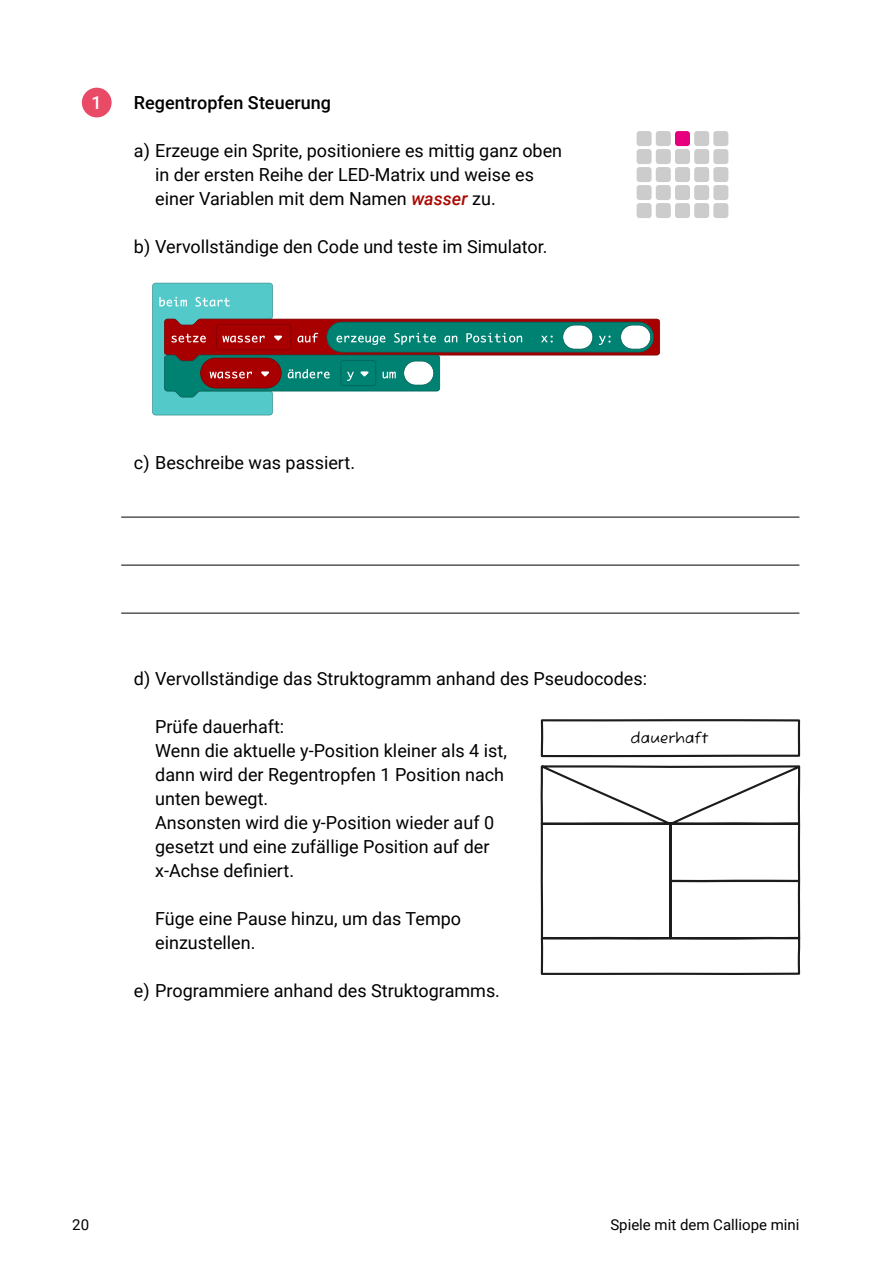
<style>
.page{position:relative;width:893px;height:1263px;background:#fff}
.page>*{position:absolute;margin:0;border:0;box-sizing:border-box;transform-origin:0 0}
.t1{font:18px/24px "Roboto";color:#000}
.t2{font:500 18px "Roboto";color:#000}
.t3{font:500 18px "Roboto";color:#fff}
.t4{font:15px "Roboto";color:#000}
.t5{font:15px "Fuzzy Bubbles";letter-spacing:.02em;color:#000}
.s1{font-weight:500;font-style:italic;color:#a90902}
</style>
<div class="page">
<div style="left:82px;top:88px;width:30px;height:29px;background:#e94a65;border-radius:50%"></div>
<hr style="left:121px;top:517px;width:678px;height:1px;background:#000">
<hr style="left:121px;top:565px;width:678px;height:1px;background:#000">
<div style="left:637px;top:131px;width:15px;height:15px;background:#ccc;border-radius:3px"></div>
<div style="left:637px;top:149px;width:15px;height:15px;background:#ccc;border-radius:3px"></div>
<div style="left:637px;top:167px;width:15px;height:15px;background:#ccc;border-radius:3px"></div>
<div style="left:637px;top:185px;width:15px;height:15px;background:#ccc;border-radius:3px"></div>
<div style="left:637px;top:203px;width:15px;height:15px;background:#ccc;border-radius:3px"></div>
<div style="left:656px;top:149px;width:15px;height:15px;background:#ccc;border-radius:3px"></div>
<div style="left:656px;top:131px;width:15px;height:15px;background:#ccc;border-radius:3px"></div>
<div style="left:656px;top:167px;width:15px;height:15px;background:#ccc;border-radius:3px"></div>
<div style="left:656px;top:185px;width:15px;height:15px;background:#ccc;border-radius:3px"></div>
<div style="left:656px;top:203px;width:15px;height:15px;background:#ccc;border-radius:3px"></div>
<div style="left:675px;top:167px;width:15px;height:15px;background:#ccc;border-radius:3px"></div>
<div style="left:675px;top:185px;width:15px;height:15px;background:#ccc;border-radius:3px"></div>
<div style="left:694px;top:131px;width:15px;height:15px;background:#ccc;border-radius:3px"></div>
<div style="left:675px;top:131px;width:15px;height:15px;background:#e6007d;border-radius:3px"></div>
<div style="left:675px;top:203px;width:15px;height:15px;background:#ccc;border-radius:3px"></div>
<div style="left:694px;top:149px;width:15px;height:15px;background:#ccc;border-radius:3px"></div>
<div style="left:675px;top:149px;width:15px;height:15px;background:#ccc;border-radius:3px"></div>
<div style="left:694px;top:167px;width:15px;height:15px;background:#ccc;border-radius:3px"></div>
<div style="left:694px;top:185px;width:15px;height:15px;background:#ccc;border-radius:3px"></div>
<div style="left:694px;top:203px;width:15px;height:15px;background:#ccc;border-radius:3px"></div>
<div style="left:713px;top:131px;width:15px;height:15px;background:#ccc;border-radius:3px"></div>
<div style="left:713px;top:149px;width:15px;height:15px;background:#ccc;border-radius:3px"></div>
<div style="left:713px;top:167px;width:15px;height:15px;background:#ccc;border-radius:3px"></div>
<div style="left:713px;top:185px;width:15px;height:15px;background:#ccc;border-radius:3px"></div>
<div style="left:713px;top:203px;width:15px;height:15px;background:#ccc;border-radius:3px"></div>
<hr style="left:121px;top:613px;width:678px;height:1px;background:#000">
<svg style="left:152px;top:283px;width:508px;height:132px"></svg>
<svg style="left:540px;top:719px;width:261px;height:256px"></svg>
<p class="t3" style="left:92px;top:90px;width:12px">1</p>
<p class="t2" style="left:134px;top:90px;width:199px">Regentropfen Steuerung</p>
<p class="t1" style="left:155px;top:138px;width:408px;text-indent:-21px">a) Erzeuge ein Sprite, positioniere es mittig ganz oben in der ersten Reihe der LED-Matrix und weise es einer Variablen mit dem Namen <span class="s1">wasser</span> zu.</p>
<p class="t1" style="left:134px;top:234px;width:415px">b) Vervollständige den Code und teste im Simulator.</p>
<p class="t1" style="left:134px;top:450px;width:223px">c) Beschreibe was passiert.</p>
<p class="t1" style="left:134px;top:666px;width:515px">d) Vervollständige das Struktogramm anhand des Pseudocodes:</p>
<p class="t1" style="left:155px;top:714px;width:353px">Prüfe dauerhaft:<br>Wenn die aktuelle y-Position kleiner als 4 ist, dann wird der Regentropfen 1 Position nach unten bewegt.<br>Ansonsten wird die y-Position wieder auf 0 gesetzt und eine zufällige Position auf der x-Achse definiert.</p>
<p class="t1" style="left:155px;top:906px;width:307px">Füge eine Pause hinzu, um das Tempo einzustellen.</p>
<p class="t1" style="left:134px;top:978px;width:368px">e) Programmiere anhand des Struktogramms.</p>
<p class="t5" style="left:631px;top:726px;width:79px">dauerhaft</p>
<p class="t4" style="left:72px;top:1214px;width:18px">20</p>
<p class="t4" style="left:610px;top:1214px;width:191px">Spiele mit dem Calliope mini</p>
</div>
